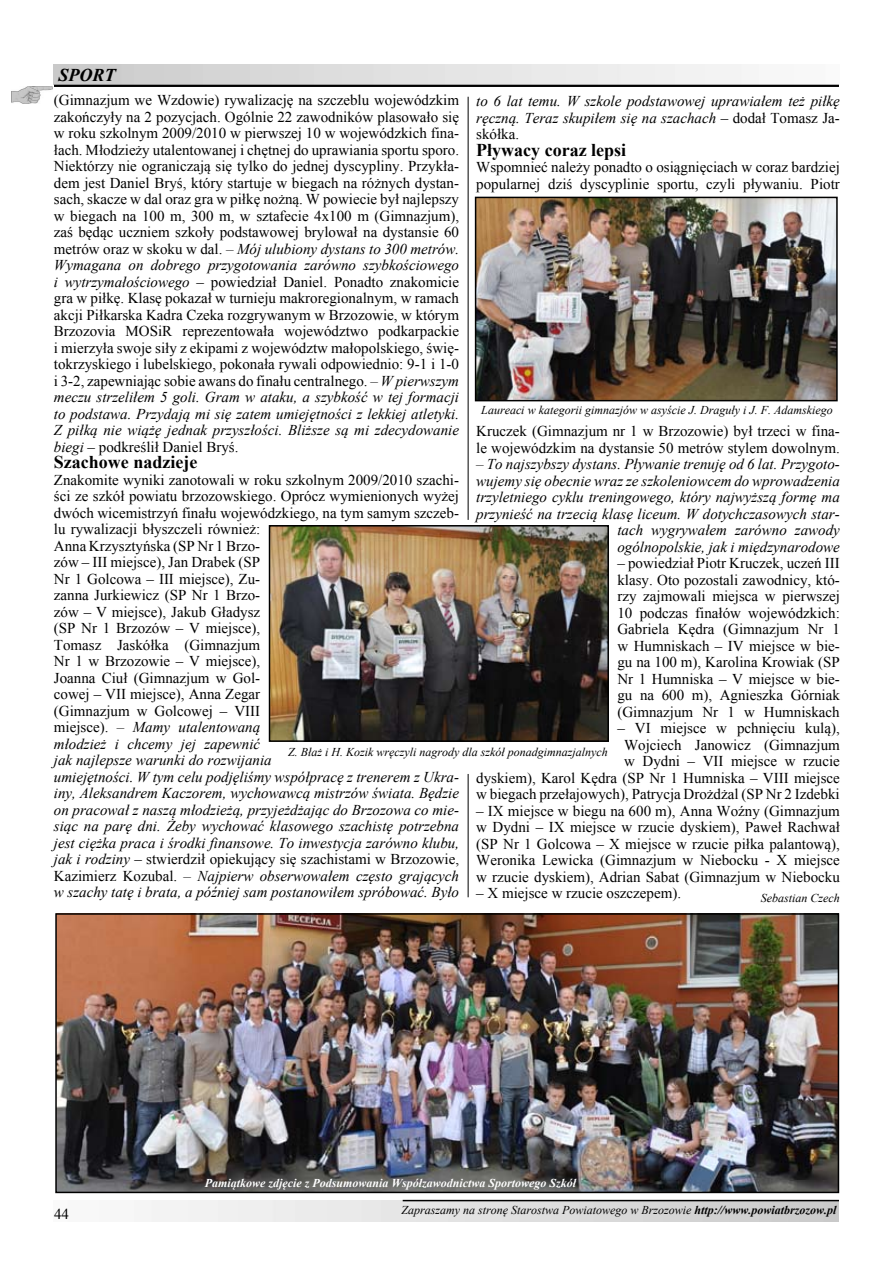
<style>
.page{position:relative;width:893px;height:1263px;background:#fff}
.page>*{position:absolute;margin:0;border:0;box-sizing:border-box;transform-origin:0 0}
.t1{font:700 18px "Times New Roman";color:#000}
.t2{font:italic 700 18px "Times New Roman";color:#000}
.t3{font:15px/16.5px "Times New Roman";color:#000;text-align:justify}
.t4{font:italic 15px/16.5px "Times New Roman";color:#000;text-align:justify}
.t5{font:italic 12px "Times New Roman";color:#000}
.t6{font:italic 700 12px "Times New Roman";color:#fff}
.s1{font-style:italic}
.s2{font-style:normal}
.s3{font-weight:700}
</style>
<div class="page">
<hr style="left:54px;top:85px;width:785px;height:2px;background:#000">
<hr style="left:403px;top:1200px;width:436px;height:1px;background:#000">
<img style="left:58px;top:916px;width:778px;height:274px">
<div style="left:55px;top:913px;width:784px;height:280px;border:2px solid #000"></div>
<img style="left:478px;top:200px;width:357px;height:198px">
<div style="left:475px;top:197px;width:363px;height:204px;border:2px solid #000"></div>
<img style="left:272px;top:528px;width:334px;height:211px">
<div style="left:269px;top:525px;width:340px;height:217px;border:2px solid #000"></div>
<hr style="left:468px;top:97px;width:1px;height:423px;background:#000">
<hr style="left:468px;top:774px;width:1px;height:123px;background:#000">
<img style="left:12px;top:87px;width:41px;height:17px">
<p class="t2" style="left:58px;top:63px;width:59px">SPORT</p>
<p class="t3" style="left:54px;top:92px;width:407px">(Gimnazjum we Wzdowie) rywalizację na szczeblu wojewódzkim zakończyły na 2 pozycjach. Ogólnie 22 zawodników plasowało się w roku szkolnym 2009/2010 w pierwszej 10 w wojewódzkich fina&shy;łach. Młodzieży utalentowanej i chętnej do uprawiania sportu sporo.<br>Niektórzy nie ograniczają się tylko do jednej dyscypliny. Przykła&shy;dem jest Daniel Bryś, który startuje w biegach na różnych dystan&shy;sach, skacze w dal oraz gra w piłkę nożną. W powiecie był najlepszy w biegach na 100 m, 300 m, w sztafecie 4x100 m (Gimnazjum), zaś będąc uczniem szkoły podstawowej brylował na dystansie 60 metrów oraz w skoku w dal. <span class="s1">– Mój ulubiony dystans to 300 metrów.<br>Wymagana on dobrego przygotowania zarówno szybkościowego i wytrzymałościowego</span> – powiedział Daniel. Ponadto znakomicie gra w piłkę. Klasę pokazał w turnieju makroregionalnym, w ramach akcji Piłkarska Kadra Czeka rozgrywanym w Brzozowie, w którym Brzozovia MOSiR reprezentowała województwo podkarpackie i mierzyła swoje siły z ekipami z województw małopolskiego, świę&shy;tokrzyskiego i lubelskiego, pokonała rywali odpowiednio: 9-1 i 1-0 i 3-2, zapewniając sobie awans do finału centralnego. <span class="s1">– W pierwszym meczu strzeliłem 5 goli. Gram w ataku, a szybkość w tej formacji to podstawa. Przydają mi się zatem umiejętności z lekkiej atletyki.<br>Z piłką nie wiążę jednak przyszłości. Bliższe są mi zdecydowanie biegi</span> – podkreślił Daniel Bryś.</p>
<p class="t1" style="left:54px;top:450px;width:145px">Szachowe nadzieje</p>
<p class="t3" style="left:54px;top:471px;width:407px;text-align:left">Znakomite wyniki zanotowali w roku szkolnym 2009/2010 szachi&shy;ści ze szkół powiatu brzozowskiego. Oprócz wymienionych wyżej dwóch wicemistrzyń finału wojewódzkiego, na tym samym szczeb&shy;lu rywalizacji błyszczeli również:<br>Anna Krzysztyńska (SP Nr 1 Brzo-<br>zów – III miejsce), Jan Drabek (SP<br>Nr 1 Golcowa – III miejsce), Zu-<br>zanna Jurkiewicz (SP Nr 1 Brzo-<br>zów – V miejsce), Jakub Gładysz<br>(SP Nr 1 Brzozów – V miejsce),<br>Tomasz Jaskółka (Gimnazjum<br>Nr 1 w Brzozowie – V miejsce),<br>Joanna Ciuł (Gimnazjum w Gol-<br>cowej – VII miejsce), Anna Zegar<br>(Gimnazjum w Golcowej – VIII<br>miejsce). <span class="s1">– Mamy utalentowaną<br>młodzież i chcemy jej zapewnić<br>jak najlepsze warunki do rozwijania<br>umiejętności. W tym celu podjęliśmy współpracę z trenerem z Ukra&shy;iny, Aleksandrem Kaczorem, wychowawcą mistrzów świata. Będzie on pracował z naszą młodzieżą, przyjeżdżając do Brzozowa co mie&shy;siąc na parę dni. Żeby wychować klasowego szachistę potrzebna jest ciężka praca i środki finansowe. To inwestycja zarówno klubu, jak i rodziny</span> – stwierdził opiekujący się szachistami w Brzozowie, Kazimierz Kozubal. <span class="s1">– Najpierw obserwowałem często grających w szachy tatę i brata, a później sam postanowiłem spróbować. Było</span></p>
<p class="t4" style="left:476px;top:92px;width:365px">to 6 lat temu. W szkole podstawowej uprawiałem też piłkę ręczną. Teraz skupiłem się na szachach <span class="s2">– dodał Tomasz Ja&shy;skółka.</span></p>
<p class="t1" style="left:476px;top:137px;width:151px">Pływacy coraz lepsi</p>
<p class="t3" style="left:476px;top:159px;width:365px">Wspomnieć należy ponadto o osiągnięciach w coraz bardziej popularnej dziś dyscyplinie sportu, czyli pływaniu. Piotr</p>
<p class="t5" style="left:481px;top:402px;width:353px">Laureaci w kategorii gimnazjów w asyście J. Draguły i J. F. Adamskiego</p>
<p class="t3" style="left:476px;top:423px;width:365px">Kruczek (Gimnazjum nr 1 w Brzozowie) był trzeci w fina&shy;le wojewódzkim na dystansie 50 metrów stylem dowolnym.</p>
<p class="t4" style="left:476px;top:455px;width:365px;text-align:right">– To najszybszy dystans. Pływanie trenuję od 6 lat. Przygoto&shy;wujemy się obecnie wraz ze szkoleniowcem do wprowadzenia trzyletniego cyklu treningowego, który najwyższą formę ma przynieść na trzecią klasę liceum. W dotychczasowych star&shy;tach wygrywałem zarówno zawody<br>ogólnopolskie, jak i międzynarodowe</p>
<p class="t3" style="left:617px;top:555px;width:224px">– powiedział Piotr Kruczek, uczeń III klasy. Oto pozostali zawodnicy, któ&shy;rzy zajmowali miejsca w pierwszej 10 podczas finałów wojewódzkich:<br>Gabriela Kędra (Gimnazjum Nr 1 w Humniskach – IV miejsce w bie&shy;gu na 100 m), Karolina Krowiak (SP Nr 1 Humniska – V miejsce w bie&shy;gu na 600 m), Agnieszka Górniak (Gimnazjum Nr 1 w Humniskach</p>
<p class="t3" style="left:476px;top:720px;width:365px;text-align:right">– VI miejsce w pchnięciu kulą),<br>Wojciech Janowicz (Gimnazjum<br>w Dydni – VII miejsce w rzucie<br>dyskiem), Karol Kędra (SP Nr 1 Humniska – VIII miejsce w biegach przełajowych), Patrycja Drożdżal (SP Nr 2 Izdebki</p>
<p class="t3" style="left:476px;top:802px;width:365px">– IX miejsce w biegu na 600 m), Anna Woźny (Gimnazjum w Dydni – IX miejsce w rzucie dyskiem), Paweł Rachwał (SP Nr 1 Golcowa – X miejsce w rzucie piłka palantową), Weronika Lewicka (Gimnazjum w Niebocku - X miejsce w rzucie dyskiem), Adrian Sabat (Gimnazjum w Niebocku</p>
<p class="t3" style="left:476px;top:885px;width:206px">– X miejsce w rzucie oszczepem).</p>
<p class="t5" style="left:288px;top:743px;width:321px">Z. Błaż i H. Kozik wręczyli nagrody dla szkół ponadgimnazjalnych</p>
<p class="t5" style="left:761px;top:890px;width:80px">Sebastian Czech</p>
<p class="t6" style="left:205px;top:1175px;width:373px">Pamiątkowe zdjęcie z Podsumowania Współzawodnictwa Sportowego Szkół</p>
<p class="t3" style="left:54px;top:1205px;width:16px">44</p>
<p class="t5" style="left:402px;top:1201px;width:437px">Zapraszamy na stronę Starostwa Powiatowego w Brzozowie <span class="s3">http://www.powiatbrzozow.pl</span></p>
</div>
